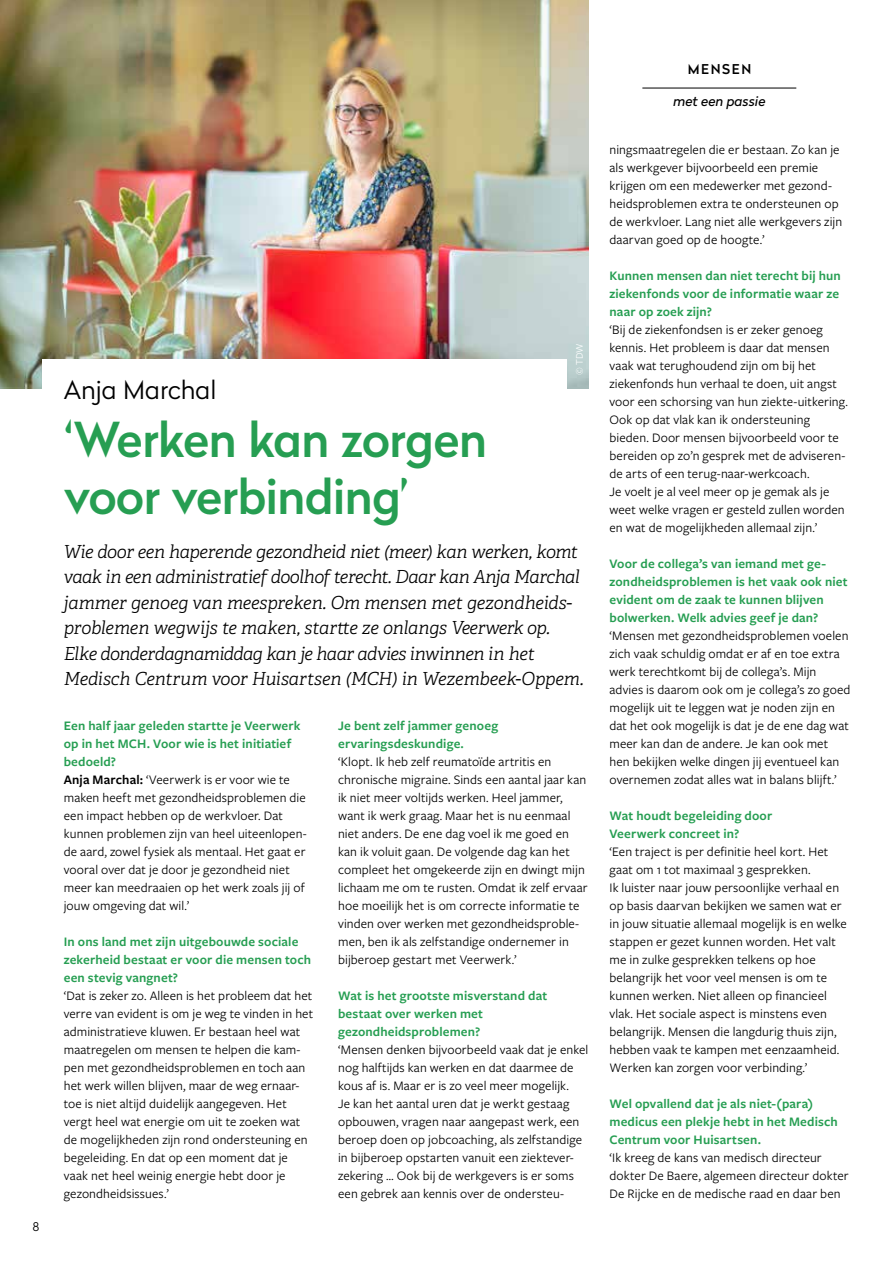
<style>
.page{position:relative;width:893px;height:1263px;background:#fff}
.page>*{position:absolute;margin:0;border:0;box-sizing:border-box;transform-origin:0 0}
.t1{font:500 48px/57.6px "Radikal";letter-spacing:-.015em;color:#269e52}
.t2{font:300 25.5px "Radikal";color:#000}
.t3{font:italic 300 18px/25.5px "Adelle";letter-spacing:-.02em;color:#000}
.t4{font:13.5px/18px "Freight Sans Pro";letter-spacing:.01em;color:#000}
.t5{font:600 13.5px/18px "Freight Sans Pro";letter-spacing:.01em;color:#269e52}
.t6{font:italic 13.5px "Radikal";color:#000}
.t7{font:500 13.5px "Radikal";letter-spacing:.12em;color:#000}
.t8{font:300 12px "Radikal";color:#000}
.t9{font:10.5px "Freight Sans Pro";color:#fff}
.s1{font-weight:600;color:#269e52}
.s2{font-weight:600}
</style>
<div class="page">
<hr style="left:642px;top:88px;width:154px;height:1px;background:#000">
<img style="left:0;top:0;width:588px;height:388px">
<div style="left:43px;top:359px;width:524px;height:179px;background:#fff"></div>
<p class="t8" style="left:33px;top:1218px;width:8px">8</p>
<p class="t9" style="left:572px;top:375px;width:33px;rotate:-90deg">© TDW</p>
<h2 class="t2" style="left:64px;top:372px;width:154px">Anja Marchal</h2>
<h1 class="t1" style="left:64px;top:409px;width:425px">‘Werken kan zorgen voor verbinding’</h1>
<p class="t3" style="left:64px;top:539px;width:522px">Wie door een haperende gezondheid niet (meer) kan werken, komt vaak in een administratief doolhof terecht. Daar kan Anja Marchal jammer genoeg van meespreken. Om mensen met gezondheids&shy;problemen wegwijs te maken, startte ze onlangs Veerwerk op.<br>Elke donderdagnamiddag kan je haar advies inwinnen in het Medisch Centrum voor Huisartsen (MCH) in Wezembeek-Oppem.</p>
<p class="t4" style="left:64px;top:716px;width:244px"><span class="s1">Een half jaar geleden startte je Veerwerk op in het MCH. Voor wie is het initiatief bedoeld?<br></span><span class="s2">Anja Marchal:</span> ‘Veerwerk is er voor wie te maken heeft met gezondheidsproblemen die een impact hebben op de werkvloer. Dat kunnen problemen zijn van heel uiteenlopen&shy;de aard, zowel fysiek als mentaal. Het gaat er vooral over dat je door je gezondheid niet meer kan meedraaien op het werk zoals jij of jouw omgeving dat wil.’</p>
<p class="t5" style="left:64px;top:932px;width:249px">In ons land met zijn uitgebouwde sociale zekerheid bestaat er voor die mensen toch een stevig vangnet?</p>
<p class="t4" style="left:64px;top:986px;width:251px">‘Dat is zeker zo. Alleen is het probleem dat het verre van evident is om je weg te vinden in het administratieve kluwen. Er bestaan heel wat maatregelen om mensen te helpen die kam&shy;pen met gezondheidsproblemen en toch aan het werk willen blijven, maar de weg ernaar&shy;toe is niet altijd duidelijk aangegeven. Het vergt heel wat energie om uit te zoeken wat de mogelijkheden zijn rond ondersteuning en begeleiding. En dat op een moment dat je vaak net heel weinig energie hebt door je gezondheidsissues.’</p>
<p class="t5" style="left:338px;top:716px;width:162px">Je bent zelf jammer genoeg ervaringsdeskundige.</p>
<p class="t4" style="left:338px;top:752px;width:251px">‘Klopt. Ik heb zelf reumatoïde artritis en chronische migraine. Sinds een aantal jaar kan ik niet meer voltijds werken. Heel jammer, want ik werk graag. Maar het is nu eenmaal niet anders. De ene dag voel ik me goed en kan ik voluit gaan. De volgende dag kan het compleet het omgekeerde zijn en dwingt mijn lichaam me om te rusten. Omdat ik zelf ervaar hoe moeilijk het is om correcte informatie te vinden over werken met gezondheidsproble&shy;men, ben ik als zelfstandige ondernemer in bijberoep gestart met Veerwerk.’</p>
<p class="t5" style="left:338px;top:986px;width:211px">Wat is het grootste misverstand dat bestaat over werken met gezondheidsproblemen?</p>
<p class="t4" style="left:338px;top:1040px;width:252px">‘Mensen denken bijvoorbeeld vaak dat je enkel nog halftijds kan werken en dat daarmee de kous af is. Maar er is zo veel meer mogelijk.<br>Je kan het aantal uren dat je werkt gestaag opbouwen, vragen naar aangepast werk, een beroep doen op jobcoaching, als zelfstandige in bijberoep opstarten vanuit een ziektever&shy;zekering … Ook bij de werkgevers is er soms een gebrek aan kennis over de ondersteu-</p>
<p class="t7" style="left:688px;top:59px;width:65px">MENSEN</p>
<p class="t6" style="left:673px;top:92px;width:94px">met een passie</p>
<p class="t4" style="left:609px;top:140px;width:234px">ningsmaatregelen die er bestaan. Zo kan je als werkgever bijvoorbeeld een premie krijgen om een medewerker met gezond&shy;heidsproblemen extra te ondersteunen op de werkvloer. Lang niet alle werkgevers zijn daarvan goed op de hoogte.’</p>
<p class="t5" style="left:609px;top:266px;width:233px">Kunnen mensen dan niet terecht bij hun ziekenfonds voor de informatie waar ze naar op zoek zijn?</p>
<p class="t4" style="left:609px;top:320px;width:240px">‘Bij de ziekenfondsen is er zeker genoeg kennis. Het probleem is daar dat mensen vaak wat terughoudend zijn om bij het ziekenfonds hun verhaal te doen, uit angst voor een schorsing van hun ziekte-uitkering.<br>Ook op dat vlak kan ik ondersteuning bieden. Door mensen bijvoorbeeld voor te bereiden op zo’n gesprek met de adviseren&shy;de arts of een terug-naar-werkcoach.<br>Je voelt je al veel meer op je gemak als je weet welke vragen er gesteld zullen worden en wat de mogelijkheden allemaal zijn.’</p>
<p class="t5" style="left:609px;top:554px;width:240px">Voor de collega’s van iemand met ge&shy;zondheidsproblemen is het vaak ook niet evident om de zaak te kunnen blijven bolwerken. Welk advies geef je dan?</p>
<p class="t4" style="left:609px;top:626px;width:242px">‘Mensen met gezondheidsproblemen voelen zich vaak schuldig omdat er af en toe extra werk terechtkomt bij de collega’s. Mijn advies is daarom ook om je collega’s zo goed mogelijk uit te leggen wat je noden zijn en dat het ook mogelijk is dat je de ene dag wat meer kan dan de andere. Je kan ook met hen bekijken welke dingen jij eventueel kan overnemen zodat alles wat in balans blijft.’</p>
<p class="t5" style="left:609px;top:806px;width:164px">Wat houdt begeleiding door<br>Veerwerk concreet in?</p>
<p class="t4" style="left:609px;top:841px;width:239px">‘Een traject is per definitie heel kort. Het gaat om 1 tot maximaal 3 gesprekken.<br>Ik luister naar jouw persoonlijke verhaal en op basis daarvan bekijken we samen wat er in jouw situatie allemaal mogelijk is en welke stappen er gezet kunnen worden. Het valt me in zulke gesprekken telkens op hoe belangrijk het voor veel mensen is om te kunnen werken. Niet alleen op financieel vlak. Het sociale aspect is minstens even belangrijk. Mensen die langdurig thuis zijn, hebben vaak te kampen met eenzaamheid.<br>Werken kan zorgen voor verbinding.’</p>
<p class="t5" style="left:609px;top:1093px;width:230px">Wel opvallend dat je als niet-(para) medicus een plekje hebt in het Medisch<br>Centrum voor Huisartsen.</p>
<p class="t4" style="left:609px;top:1147px;width:241px">‘Ik kreeg de kans van medisch directeur dokter De Baere, algemeen directeur dokter<br>De Rijcke en de medische raad en daar ben</p>
</div>
